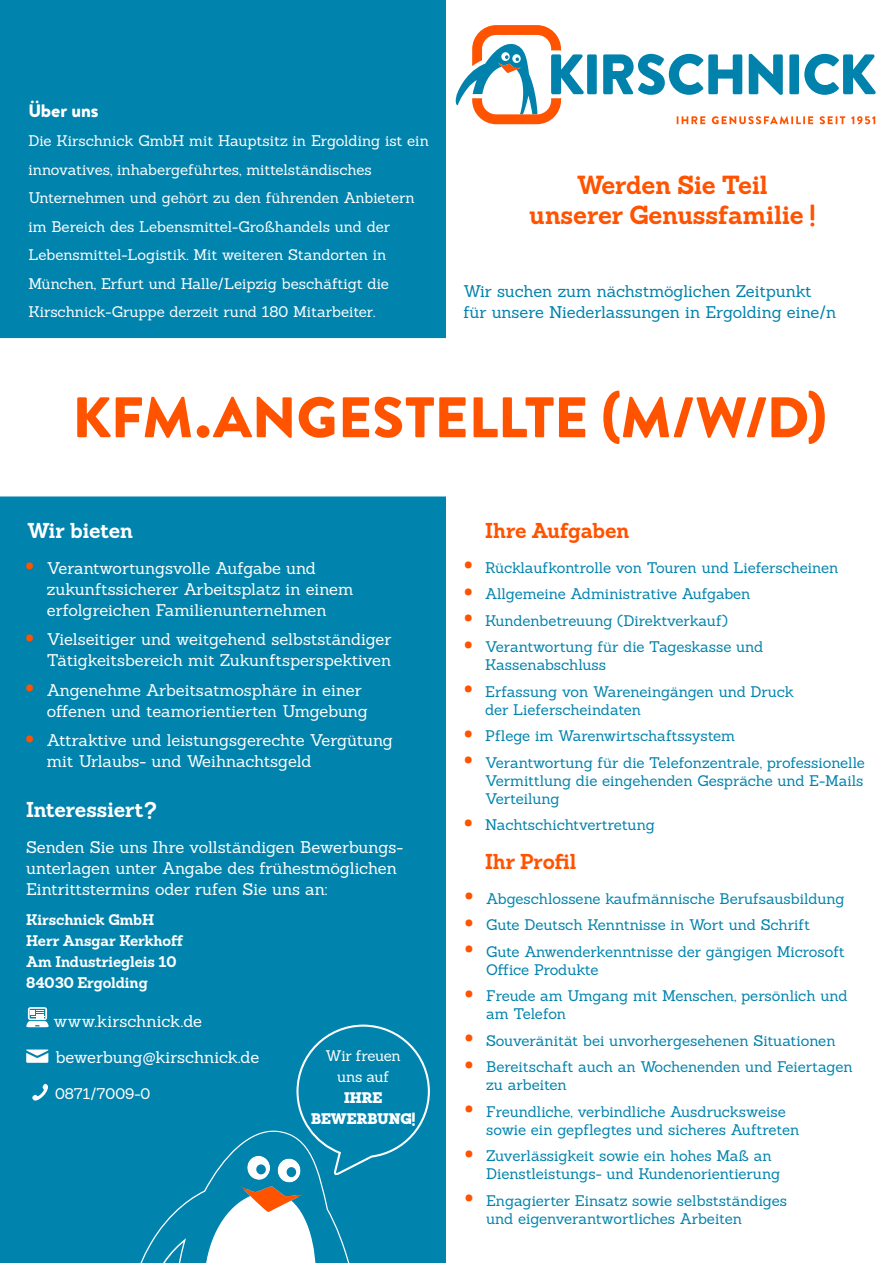
<style>
.page{position:relative;width:893px;height:1263px;background:#fff}
.page>*{position:absolute;margin:0;border:0;box-sizing:border-box;transform-origin:0 0}
.t1{font:900 57px "Brandon Text";color:#ff5300}
.t2{font:700 25.5px/30px "Sanchez";color:#ff5300;text-align:center}
.t3{font:700 21px "Sanchez";letter-spacing:-.005em;color:#fff}
.t4{font:700 21px "Sanchez";letter-spacing:-.01em;color:#ff5300}
.t5{font:900 18px "Brandon Text";color:#fff}
.t6{font:16.5px/21px "Sanchez";letter-spacing:-.005em;color:#fff}
.t7{font:16.5px/21px "Sanchez";letter-spacing:-.005em;color:#0082ac}
.t8{font:15px/18px "Sanchez";letter-spacing:-.005em;color:#0083ad}
.t9{font:15px/28.5px "Sanchez";letter-spacing:-.005em;color:#fff}
.t10{font:700 15px/21px "Sanchez";letter-spacing:-.005em;color:#fff}
.t11{font:900 15px/21px "Sanchez";letter-spacing:-.015em;color:#fff;text-align:center}
.s1{font-weight:900;font-size:36px;color:#ff5300}
</style>
<div class="page">
<div style="left:0;top:0;width:445px;height:1263px;background:#0083ad"></div>
<svg style="left:677px;top:116px;width:28px;height:8px"></svg>
<svg style="left:712px;top:116px;width:101px;height:8px"></svg>
<svg style="left:820px;top:116px;width:25px;height:8px"></svg>
<svg style="left:851px;top:116px;width:24px;height:8px"></svg>
<div style="left:587px;top:54px;width:10px;height:40px;background:#0082ac;border-radius:2px"></div>
<svg style="left:603px;top:54px;width:139px;height:41px"></svg>
<svg style="left:749px;top:54px;width:34px;height:41px"></svg>
<div style="left:789px;top:54px;width:10px;height:40px;background:#0082ac;border-radius:2px"></div>
<svg style="left:804px;top:54px;width:72px;height:41px"></svg>
<svg style="left:455px;top:25px;width:129px;height:99px"></svg>
<div style="left:0;top:338px;width:446px;height:158px;background:#fff"></div>
<svg style="left:140px;top:1024px;width:290px;height:239px"></svg>
<svg style="left:26px;top:1007px;width:23px;height:20px"></svg>
<svg style="left:26px;top:1049px;width:23px;height:14px"></svg>
<svg style="left:32px;top:1083px;width:16px;height:18px"></svg>
<p class="t5" style="left:28px;top:99px;width:72px">Über uns</p>
<p class="t9" style="left:28px;top:126px;width:402px">Die Kirschnick GmbH mit Hauptsitz in Ergolding ist ein innovatives, inhabergeführtes, mittelständisches Unternehmen und gehört zu den führenden Anbietern im Bereich des Lebensmittel-Großhandels und der Lebensmittel-Logistik. Mit weiteren Standorten in München, Erfurt und Halle/Leipzig beschäftigt die Kirschnick-Gruppe derzeit rund 180 Mitarbeiter.</p>
<h2 class="t2" style="left:529px;top:169px;width:288px">Werden Sie Teil unserer Genussfamilie !</h2>
<p class="t7" style="left:463px;top:281px;width:374px">Wir suchen zum nächstmöglichen Zeitpunkt für unsere Niederlassungen in Ergolding eine/n</p>
<h1 class="t1" style="left:73px;top:377px;width:755px">KFM.ANGESTELLTE (M/W/D)</h1>
<h3 class="t3" style="left:27px;top:515px;width:108px">Wir bieten</h3>
<p class="t6" style="left:47px;top:557px;width:308px;text-indent:-21px"><span class="s1">•</span> Verantwortungsvolle Aufgabe und zukunftssicherer Arbeitsplatz in einem erfolgreichen Familienunternehmen</p>
<p class="t6" style="left:26px;top:628px;width:367px;text-align:right"><span class="s1">•</span> Vielseitiger und weitgehend selbstständiger<br>Tätigkeitsbereich mit Zukunftsperspektiven</p>
<p class="t6" style="left:47px;top:679px;width:323px;text-indent:-21px"><span class="s1">•</span> Angenehme Arbeitsatmosphäre in einer offenen und teamorientierten Umgebung</p>
<p class="t6" style="left:47px;top:729px;width:348px;text-indent:-21px"><span class="s1">•</span> Attraktive und leistungsgerechte Vergütung mit Urlaubs- und Weihnachtsgeld</p>
<h3 class="t3" style="left:26px;top:795px;width:132px">Interessiert?</h3>
<p class="t6" style="left:26px;top:836px;width:379px">Senden Sie uns Ihre vollständigen Bewerbungs&shy;unterlagen unter Angabe des frühestmöglichen<br>Eintrittstermins oder rufen Sie uns an:</p>
<p class="t10" style="left:26px;top:909px;width:159px">Kirschnick GmbH<br>Herr Ansgar Kerkhoff<br>Am Industriegleis 10<br>84030 Ergolding</p>
<p class="t6" style="left:54px;top:1003px;width:207px;line-height:36px">www.kirschnick.de bewerbung@kirschnick.de</p>
<p class="t9" style="left:55px;top:1079px;width:97px">0871/7009-0</p>
<p class="t9" style="left:325px;top:1045px;width:77px;line-height:21px;text-align:center">Wir freuen uns auf</p>
<p class="t11" style="left:311px;top:1087px;width:106px">IHRE<br>BEWERBUNG!</p>
<h3 class="t4" style="left:485px;top:516px;width:146px">Ihre Aufgaben</h3>
<p class="t8" style="left:464px;top:558px;width:376px"><span class="s1">•</span> Rücklaufkontrolle von Touren und Lieferscheinen</p>
<p class="t8" style="left:464px;top:585px;width:288px"><span class="s1">•</span> Allgemeine Administrative Aufgaben</p>
<p class="t8" style="left:464px;top:611px;width:265px"><span class="s1">•</span> Kundenbetreuung (Direktverkauf)</p>
<p class="t8" style="left:485px;top:638px;width:280px;text-indent:-21px"><span class="s1">•</span> Verantwortung für die Tageskasse und<br>Kassenabschluss</p>
<p class="t8" style="left:485px;top:682px;width:310px;text-indent:-21px"><span class="s1">•</span> Erfassung von Wareneingängen und Druck der Lieferscheindaten</p>
<p class="t8" style="left:464px;top:727px;width:273px"><span class="s1">•</span> Pflege im Warenwirtschaftssystem</p>
<p class="t8" style="left:485px;top:753px;width:381px;text-align:justify;text-indent:-21px"><span class="s1">•</span> Verantwortung für die Telefonzentrale, professionelle Vermittlung die eingehenden Gespräche und E-Mails Verteilung</p>
<p class="t8" style="left:464px;top:816px;width:192px"><span class="s1">•</span> Nachtschichtvertretung</p>
<h3 class="t4" style="left:485px;top:847px;width:93px">Ihr Profil</h3>
<p class="t8" style="left:465px;top:889px;width:381px"><span class="s1">•</span> Abgeschlossene kaufmännische Berufsausbildung</p>
<p class="t8" style="left:465px;top:916px;width:347px"><span class="s1">•</span> Gute Deutsch Kenntnisse in Wort und Schrift</p>
<p class="t8" style="left:486px;top:942px;width:360px;text-indent:-21px"><span class="s1">•</span> Gute Anwenderkenntnisse der gängigen Microsoft<br>Office Produkte</p>
<p class="t8" style="left:486px;top:987px;width:363px;text-indent:-21px"><span class="s1">•</span> Freude am Umgang mit Menschen, persönlich und am Telefon</p>
<p class="t8" style="left:465px;top:1031px;width:372px"><span class="s1">•</span> Souveränität bei unvorhergesehenen Situationen</p>
<p class="t8" style="left:486px;top:1058px;width:368px;text-indent:-21px"><span class="s1">•</span> Bereitschaft auch an Wochenenden und Feiertagen zu arbeiten</p>
<p class="t8" style="left:486px;top:1102px;width:315px;text-indent:-21px"><span class="s1">•</span> Freundliche, verbindliche Ausdrucksweise sowie ein gepflegtes und sicheres Auftreten</p>
<p class="t8" style="left:486px;top:1147px;width:295px;text-indent:-21px"><span class="s1">•</span> Zuverlässigkeit sowie ein hohes Maß an<br>Dienstleistungs- und Kundenorientierung</p>
<p class="t8" style="left:486px;top:1191px;width:302px;text-indent:-21px"><span class="s1">•</span> Engagierter Einsatz sowie selbstständiges und eigenverantwortliches Arbeiten</p>
</div>
